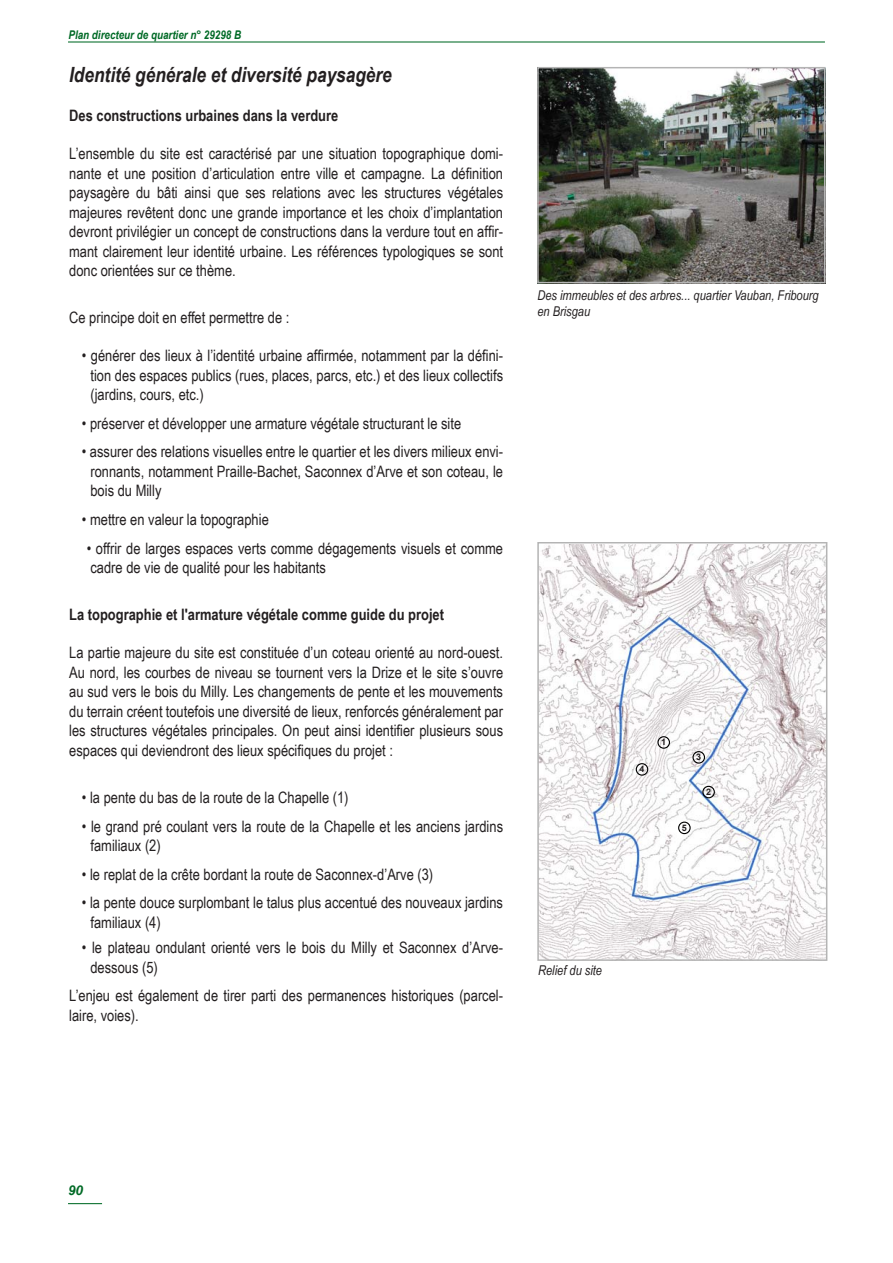
<style>
.page{position:relative;width:893px;height:1263px;background:#fff}
.page>*{position:absolute;margin:0;border:0;box-sizing:border-box;transform-origin:0 0}
.t1{font:italic 700 21px "Arial Narrow";color:#231f20}
.Texte_07{font:15.75px/19.5px "Arial Narrow";color:#231f20;text-align:justify}
.Texte_07_retrait_puce{font:15.75px/19.5px "Arial Narrow";color:#231f20}
.t2{font:700 15.75px "Arial Narrow";color:#231f20}
.t3{font:italic 13.5px/16.2px "Arial Narrow";color:#231f20}
.t4{font:italic 700 13.5px "Arial";color:#006a26}
.t5{font:italic 700 12px "Arial Narrow";color:#006a26}
.t6{font:700 9px "Arial";color:#231f20}
</style>
<div class="page">
<hr style="left:68px;top:1203px;width:34px;height:1px;background:#006a26">
<hr style="left:68px;top:41px;width:757px;height:2px;background:#006a26">
<img style="left:540px;top:545px;width:284px;height:413px">
<div style="left:537px;top:542px;width:290px;height:419px;border:2px solid #b4b4b4"></div>
<div style="left:657px;top:736px;width:13px;height:13px;border:1px solid #000;border-radius:50%"></div>
<div style="left:702px;top:786px;width:13px;height:12px;border:1px solid #000;border-radius:50%"></div>
<div style="left:692px;top:751px;width:13px;height:13px;border:1px solid #000;border-radius:50%"></div>
<div style="left:678px;top:821px;width:13px;height:13px;border:1px solid #000;border-radius:50%"></div>
<div style="left:636px;top:763px;width:12px;height:13px;border:1px solid #000;border-radius:50%"></div>
<img style="left:540px;top:70px;width:282px;height:210px">
<div style="left:537px;top:67px;width:288px;height:216px;border:2px solid #b4b4b4"></div>
<p class="t5" style="left:68px;top:25px;width:174px">Plan directeur de quartier n° 29298 B</p>
<p class="t1" style="left:69px;top:59px;width:324px">Identité générale et diversité paysagère</p>
<p class="t2" style="left:69px;top:103px;width:271px">Des constructions urbaines dans la verdure</p>
<p class="Texte_07" style="left:69px;top:143px;width:435px">L’ensemble du site est caractérisé par une situation topographique domi&shy;nante et une position d’articulation entre ville et campagne. La définition paysagère du bâti ainsi que ses relations avec les structures végétales majeures revêtent donc une grande importance et les choix d’implantation devront privilégier un concept de constructions dans la verdure tout en affir&shy;mant clairement leur identité urbaine. Les références typologiques se sont donc orientées sur ce thème.</p>
<p class="Texte_07" style="left:69px;top:307px;width:222px">Ce principe doit en effet permettre de :</p>
<p class="Texte_07_retrait_puce" style="left:90px;top:346px;width:414px;text-align:justify;text-indent:-9px">• générer des lieux à l’identité urbaine affirmée, notamment par la défini&shy;tion des espaces publics (rues, places, parcs, etc.) et des lieux collectifs (jardins, cours, etc.)</p>
<p class="Texte_07_retrait_puce" style="left:82px;top:413px;width:381px">• préserver et développer une armature végétale structurant le site</p>
<p class="Texte_07_retrait_puce" style="left:90px;top:442px;width:414px;text-align:justify;text-indent:-9px">• assurer des relations visuelles entre le quartier et les divers milieux envi&shy;ronnants, notamment Praille-Bachet, Saconnex d’Arve et son coteau, le bois du Milly</p>
<p class="Texte_07_retrait_puce" style="left:82px;top:509px;width:188px">• mettre en valeur la topographie</p>
<p class="Texte_07_retrait_puce" style="left:87px;top:538px;width:418px">• offrir de larges espaces verts comme dégagements visuels et comme cadre de vie de qualité pour les habitants</p>
<p class="t2" style="left:69px;top:602px;width:376px">La topographie et l'armature végétale comme guide du projet</p>
<p class="Texte_07" style="left:69px;top:642px;width:435px">La partie majeure du site est constituée d’un coteau orienté au nord-ouest.<br>Au nord, les courbes de niveau se tournent vers la Drize et le site s’ouvre au sud vers le bois du Milly. Les changements de pente et les mouvements du terrain créent toutefois une diversité de lieux, renforcés généralement par les structures végétales principales. On peut ainsi identifier plusieurs sous espaces qui deviendront des lieux spécifiques du projet :</p>
<p class="Texte_07_retrait_puce" style="left:82px;top:787px;width:268px">• la pente du bas de la route de la Chapelle (1)</p>
<p class="Texte_07_retrait_puce" style="left:90px;top:816px;width:414px;text-indent:-9px">• le grand pré coulant vers la route de la Chapelle et les anciens jardins familiaux (2)</p>
<p class="Texte_07_retrait_puce" style="left:82px;top:864px;width:353px">• le replat de la crête bordant la route de Saconnex-d’Arve (3)</p>
<p class="Texte_07_retrait_puce" style="left:90px;top:892px;width:414px;text-indent:-9px">• la pente douce surplombant le talus plus accentué des nouveaux jardins familiaux (4)</p>
<p class="Texte_07_retrait_puce" style="left:90px;top:937px;width:414px;text-indent:-9px">• le plateau ondulant orienté vers le bois du Milly et Saconnex d’Arve&shy;dessous (5)</p>
<p class="Texte_07" style="left:69px;top:985px;width:435px">L’enjeu est également de tirer parti des permanences historiques (parcel&shy;laire, voies).</p>
<p class="t3" style="left:537px;top:287px;width:283px">Des immeubles et des arbres... quartier Vauban, Fribourg en Brisgau</p>
<p class="t6" style="left:639px;top:763px;width:7px">4</p>
<p class="t6" style="left:661px;top:736px;width:7px">1</p>
<p class="t6" style="left:696px;top:751px;width:7px">3</p>
<p class="t6" style="left:706px;top:786px;width:7px">2</p>
<p class="t6" style="left:682px;top:822px;width:7px">5</p>
<p class="t3" style="left:538px;top:961px;width:65px">Relief du site</p>
<p class="t4" style="left:68px;top:1181px;width:17px">90</p>
</div>
